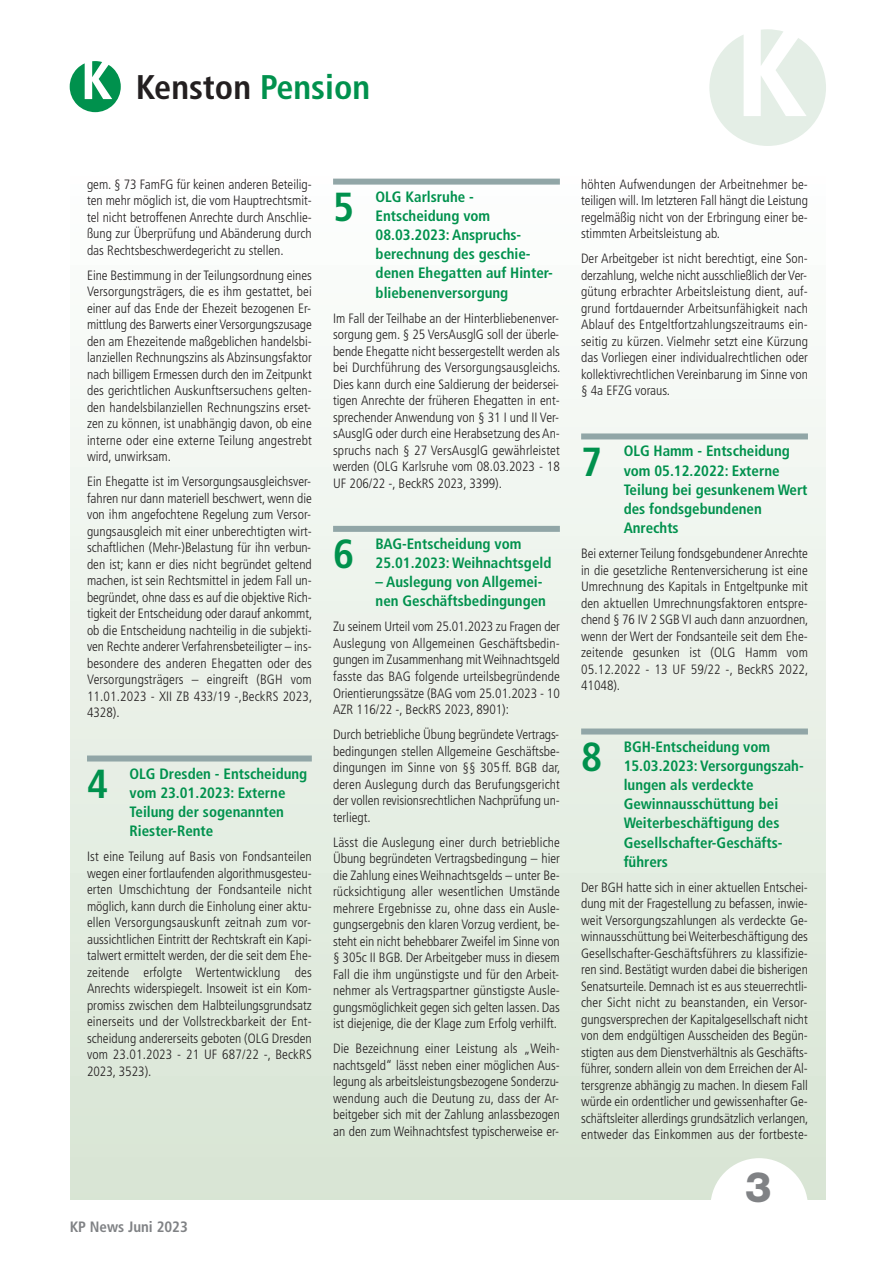
<style>
.page{position:relative;width:893px;height:1263px;background:#fff}
.page>*{position:absolute;margin:0;border:0;box-sizing:border-box;transform-origin:0 0}
.t1{font:800 42px "Helvetica Neue";color:#808285}
.t2{font:700 condensed 40.5px "Frutiger";color:#00914d}
.t3{font:700 condensed 34.2px "Frutiger";color:#231f20}
.t4{font:700 condensed 15px/19.2px "Frutiger";color:#00914d}
.t5{font:700 condensed 15px "Frutiger";color:#808285}
.t6{font:300 condensed 13.5px/16.5px "Frutiger";color:#231f20;text-align:justify}
.s1{color:#00914d}
</style>
<div class="page">
<div style="left:70px;top:168px;width:756px;height:1031px;background:linear-gradient(to bottom,#fdfefe,#d8e5d4)"></div>
<div style="left:333px;top:179px;width:227px;height:6px;background:#91a6a7"></div>
<div style="left:333px;top:526px;width:227px;height:6px;background:#91a6a7"></div>
<div style="left:87px;top:755px;width:225px;height:6px;background:#91a6a7"></div>
<div style="left:581px;top:433px;width:227px;height:6px;background:#91a6a7"></div>
<div style="left:581px;top:728px;width:227px;height:6px;background:#91a6a7"></div>
<svg style="left:709px;top:29px;width:117px;height:117px"></svg>
<svg style="left:70px;top:61px;width:51px;height:51px"></svg>
<div style="left:710px;top:1158px;width:98px;height:98px;background:#fff;border-radius:50%"></div>
<h3 class="t3" style="left:136px;top:73px;width:236px">Kenston <span class="s1">Pension</span></h3>
<p class="t6" style="left:87px;top:177px;width:226px">gem. § 73 FamFG für keinen anderen Beteilig&shy;ten mehr möglich ist, die vom Hauptrechtsmit&shy;tel nicht betroffenen Anrechte durch Anschlie&shy;ßung zur Überprüfung und Abänderung durch das Rechtsbeschwerdegericht zu stellen.</p>
<p class="t6" style="left:87px;top:268px;width:226px">Eine Bestimmung in der Teilungsordnung eines Versorgungsträgers, die es ihm gestattet, bei einer auf das Ende der Ehezeit bezogenen Er&shy;mittlung des Barwerts einer Versorgungszusage den am Ehezeitende maßgeblichen handelsbi&shy;lanziellen Rechnungszins als Abzinsungsfaktor nach billigem Ermessen durch den im Zeitpunkt des gerichtlichen Auskunftsersuchens gelten&shy;den handelsbilanziellen Rechnungszins erset&shy;zen zu können, ist unabhängig davon, ob eine interne oder eine externe Teilung angestrebt wird, unwirksam.</p>
<p class="t6" style="left:87px;top:474px;width:227px">Ein Ehegatte ist im Versorgungsausgleichsver&shy;fahren nur dann materiell beschwert, wenn die von ihm angefochtene Regelung zum Versor&shy;gungsausgleich mit einer unberechtigten wirt&shy;schaftlichen (Mehr-)Belastung für ihn verbun&shy;den ist; kann er dies nicht begründet geltend machen, ist sein Rechtsmittel in jedem Fall un&shy;begründet, ohne dass es auf die objektive Rich&shy;tigkeit der Entscheidung oder darauf ankommt, ob die Entscheidung nachteilig in die subjekti&shy;ven Rechte anderer Verfahrensbeteiligter – ins&shy;besondere des anderen Ehegatten oder des Versorgungsträgers – eingreift (BGH vom 11.01.2023 - XII ZB 433/19 -,BeckRS 2023, 4328).</p>
<h2 class="t2" style="left:87px;top:767px;width:23px">4</h2>
<p class="t4" style="left:130px;top:765px;width:179px">OLG Dresden - Entscheidung vom 23.01.2023: Externe<br>Teilung der sogenannten<br>Riester-Rente</p>
<p class="t6" style="left:87px;top:849px;width:226px">Ist eine Teilung auf Basis von Fondsanteilen wegen einer fortlaufenden algorithmusgesteu&shy;erten Umschichtung der Fondsanteile nicht möglich, kann durch die Einholung einer aktu&shy;ellen Versorgungsauskunft zeitnah zum vor&shy;aussichtlichen Eintritt der Rechtskraft ein Kapi&shy;talwert ermittelt werden, der die seit dem Ehe&shy;zeitende erfolgte Wertentwicklung des Anrechts widerspiegelt. Insoweit ist ein Kom&shy;promiss zwischen dem Halbteilungsgrundsatz einerseits und der Vollstreckbarkeit der Ent&shy;scheidung andererseits geboten (OLG Dresden vom 23.01.2023 - 21 UF 687/22 -, BeckRS 2023, 3523).</p>
<h2 class="t2" style="left:333px;top:190px;width:23px">5</h2>
<p class="t4" style="left:376px;top:188px;width:179px">OLG Karlsruhe -<br>Entscheidung vom<br>08.03.2023: Anspruchs&shy;berechnung des geschie&shy;denen Ehegatten auf Hinter&shy;bliebenenversorgung</p>
<p class="t6" style="left:333px;top:311px;width:229px">Im Fall der Teilhabe an der Hinterbliebenenver&shy;sorgung gem. § 25 VersAusglG soll der überle&shy;bende Ehegatte nicht bessergestellt werden als bei Durchführung des Versorgungsausgleichs.<br>Dies kann durch eine Saldierung der beidersei&shy;tigen Anrechte der früheren Ehegatten in ent&shy;sprechender Anwendung von § 31 I und II Ver&shy;sAusglG oder durch eine Herabsetzung des An&shy;spruchs nach § 27 VersAusglG gewährleistet werden (OLG Karlsruhe vom 08.03.2023 - 18<br>UF 206/22 -, BeckRS 2023, 3399).</p>
<h2 class="t2" style="left:333px;top:538px;width:23px">6</h2>
<p class="t4" style="left:376px;top:535px;width:177px">BAG-Entscheidung vom<br>25.01.2023: Weihnachtsgeld</p>
<p class="t4" style="left:376px;top:574px;width:172px">– Auslegung von Allgemei&shy;nen Geschäftsbedingungen</p>
<p class="t6" style="left:333px;top:620px;width:228px">Zu seinem Urteil vom 25.01.2023 zu Fragen der Auslegung von Allgemeinen Geschäftsbedin&shy;gungen im Zusammenhang mitWeihnachtsgeld fasste das BAG folgende urteilsbegründende Orientierungssätze (BAG vom 25.01.2023 - 10<br>AZR 116/22 -, BeckRS 2023, 8901):</p>
<p class="t6" style="left:333px;top:727px;width:229px">Durch betriebliche Übung begründete Vertrags&shy;bedingungen stellen Allgemeine Geschäftsbe&shy;dingungen im Sinne von §§ 305 ff. BGB dar, deren Auslegung durch das Berufungsgericht der vollen revisionsrechtlichen Nachprüfung un&shy;terliegt.</p>
<p class="t6" style="left:333px;top:835px;width:228px">Lässt die Auslegung einer durch betriebliche Übung begründeten Vertragsbedingung – hier die Zahlung einesWeihnachtsgelds – unter Be&shy;rücksichtigung aller wesentlichen Umstände mehrere Ergebnisse zu, ohne dass ein Ausle&shy;gungsergebnis den klaren Vorzug verdient, be&shy;steht ein nicht behebbarer Zweifel im Sinne von § 305c II BGB. Der Arbeitgeber muss in diesem Fall die ihm ungünstigste und für den Arbeit&shy;nehmer als Vertragspartner günstigste Ausle&shy;gungsmöglichkeit gegen sich gelten lassen. Das ist diejenige, die der Klage zum Erfolg verhilft.</p>
<p class="t6" style="left:333px;top:1041px;width:228px">Die Bezeichnung einer Leistung als „Weih&shy;nachtsgeld“ lässt neben einer möglichen Aus&shy;legung als arbeitsleistungsbezogene Sonderzu&shy;wendung auch die Deutung zu, dass der Ar&shy;beitgeber sich mit der Zahlung anlassbezogen an den zum Weihnachtsfest typischerweise er-</p>
<p class="t5" style="left:70px;top:1221px;width:120px">KP News Juni 2023</p>
<p class="t6" style="left:581px;top:177px;width:228px">höhten Aufwendungen der Arbeitnehmer be&shy;teiligen will. Im letzteren Fall hängt die Leistung regelmäßig nicht von der Erbringung einer be&shy;stimmten Arbeitsleistung ab.</p>
<p class="t6" style="left:581px;top:251px;width:228px">Der Arbeitgeber ist nicht berechtigt, eine Son&shy;derzahlung, welche nicht ausschließlich der Ver&shy;gütung erbrachter Arbeitsleistung dient, auf&shy;grund fortdauernder Arbeitsunfähigkeit nach Ablauf des Entgeltfortzahlungszeitraums ein&shy;seitig zu kürzen. Vielmehr setzt eine Kürzung das Vorliegen einer individualrechtlichen oder kollektivrechtlichen Vereinbarung im Sinne von § 4a EFZG voraus.</p>
<h2 class="t2" style="left:581px;top:445px;width:23px">7</h2>
<p class="t4" style="left:624px;top:443px;width:185px">OLG Hamm - Entscheidung vom 05.12.2022: Externe<br>Teilung bei gesunkenem Wert des fondsgebundenen<br>Anrechts</p>
<p class="t6" style="left:581px;top:546px;width:229px">Bei externer Teilung fondsgebundener Anrechte in die gesetzliche Rentenversicherung ist eine Umrechnung des Kapitals in Entgeltpunke mit den aktuellen Umrechnungsfaktoren entspre&shy;chend § 76 IV 2 SGB VI auch dann anzuordnen, wenn der Wert der Fondsanteile seit dem Ehe&shy;zeitende gesunken ist (OLG Hamm vom 05.12.2022 - 13 UF 59/22 -, BeckRS 2022, 41048).</p>
<h2 class="t2" style="left:581px;top:740px;width:23px">8</h2>
<p class="t4" style="left:624px;top:738px;width:182px">BGH-Entscheidung vom<br>15.03.2023: Versorgungszah&shy;lungen als verdeckte<br>Gewinnausschüttung bei<br>Weiterbeschäftigung des<br>Gesellschafter-Geschäfts&shy;führers</p>
<p class="t6" style="left:581px;top:880px;width:229px">Der BGH hatte sich in einer aktuellen Entschei&shy;dung mit der Fragestellung zu befassen, inwie&shy;weit Versorgungszahlungen als verdeckte Ge&shy;winnausschüttung beiWeiterbeschäftigung des Gesellschafter-Geschäftsführers zu klassifizie&shy;ren sind. Bestätigt wurden dabei die bisherigen Senatsurteile. Demnach ist es aus steuerrechtli&shy;cher Sicht nicht zu beanstanden, ein Versor&shy;gungsversprechen der Kapitalgesellschaft nicht von dem endgültigen Ausscheiden des Begün&shy;stigten aus dem Dienstverhältnis als Geschäfts&shy;führer, sondern allein von dem Erreichen der Al&shy;tersgrenze abhängig zu machen. In diesem Fall würde ein ordentlicher und gewissenhafter Ge&shy;schäftsleiter allerdings grundsätzlich verlangen, entweder das Einkommen aus der fortbeste-</p>
<h1 class="t1" style="left:745px;top:1171px;width:28px">3</h1>
</div>
